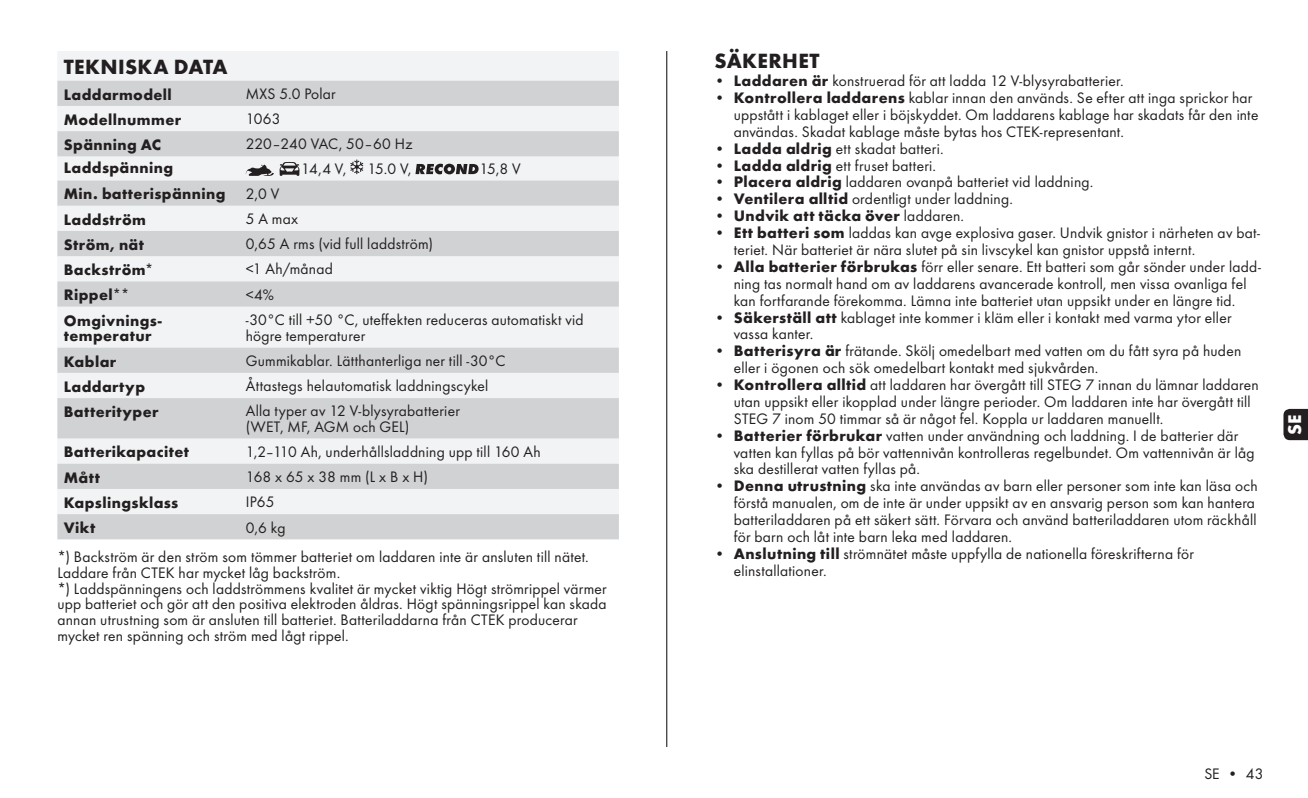
<style>
.page{position:relative;width:1308px;height:798px;background:#fff}
.page>*{position:absolute;margin:0;border:0;box-sizing:border-box;transform-origin:0 0}
.t1{font:700 21.38px "Futura";letter-spacing:.01em;color:#231f20}
.t2{font:700 19.12px "Futura";color:#fff}
.t3{font:15.75px/16.9px "Futura Boo";letter-spacing:.015em;color:#231f20}
.t4{font:700 15.75px/15.8px "Futura";letter-spacing:.025em;color:#231f20}
.s1{font-family:"Futura";font-weight:700}
.s2{font-family:"Futura Boo";font-weight:400}
</style>
<div class="page">
<svg style="left:1283px;top:408px;width:24px;height:32px"></svg>
<hr style="left:666px;top:51px;width:1px;height:695px;background:#231f20">
<div style="left:57px;top:51px;width:562px;height:30px;background:#f2f3f4"></div>
<svg style="left:57px;top:81px;width:562px;height:458px;fill:#d1d2d4"></svg>
<svg style="left:246px;top:162px;width:53px;height:14px"></svg>
<svg style="left:350px;top:159px;width:13px;height:15px"></svg>
<svg style="left:415px;top:164px;width:63px;height:10px"></svg>
<h1 class="t1" style="left:64px;top:54px;width:165px">TEKNISKA DATA</h1>
<p class="t4" style="left:64px;top:86px;width:110px">Laddarmodell</p>
<p class="t3" style="left:246px;top:85px;width:91px">MXS 5.0 Polar</p>
<p class="t4" style="left:64px;top:111px;width:119px">Modellnummer</p>
<p class="t3" style="left:246px;top:110px;width:36px">1063</p>
<p class="t4" style="left:64px;top:136px;width:99px">Spänning AC</p>
<p class="t3" style="left:246px;top:135px;width:168px">220–240 VAC, 50–60 Hz</p>
<p class="t4" style="left:64px;top:160px;width:111px">Laddspänning</p>
<p class="t3" style="left:301px;top:160px;width:47px">14,4 V,</p>
<p class="t3" style="left:367px;top:160px;width:46px">15.0 V,</p>
<p class="t3" style="left:479px;top:160px;width:43px">15,8 V</p>
<p class="t4" style="left:64px;top:186px;width:163px">Min. batterispänning</p>
<p class="t3" style="left:246px;top:185px;width:35px">2,0 V</p>
<p class="t4" style="left:64px;top:211px;width:84px">Laddström</p>
<p class="t3" style="left:246px;top:210px;width:54px">5 A max</p>
<p class="t4" style="left:64px;top:236px;width:82px">Ström, nät</p>
<p class="t3" style="left:246px;top:235px;width:189px">0,65 A rms (vid full laddström)</p>
<p class="t4" style="left:64px;top:261px;width:92px">Backström*</p>
<p class="t3" style="left:246px;top:260px;width:89px">&lt;1 Ah/månad</p>
<p class="t4" style="left:64px;top:287px;width:68px">Rippel**</p>
<p class="t3" style="left:246px;top:286px;width:30px">&lt;4%</p>
<p class="t4" style="left:64px;top:312px;width:99px">Omgivnings&shy;temperatur</p>
<p class="t3" style="left:246px;top:311px;width:339px;line-height:15.8px">-30°C till +50 °C, uteffekten reduceras automatiskt vid högre temperaturer</p>
<p class="t4" style="left:64px;top:353px;width:54px">Kablar</p>
<p class="t3" style="left:246px;top:352px;width:261px">Gummikablar. Lätthanterliga ner till -30°C</p>
<p class="t4" style="left:64px;top:378px;width:83px">Laddartyp</p>
<p class="t3" style="left:246px;top:377px;width:244px">Åttastegs helautomatisk laddningscykel</p>
<p class="t4" style="left:64px;top:403px;width:96px">Batterityper</p>
<p class="t3" style="left:246px;top:403px;width:215px;line-height:15.8px">Alla typer av 12 V-blysyrabatterier (WET, MF, AGM och GEL)</p>
<p class="t4" style="left:64px;top:444px;width:127px">Batterikapacitet</p>
<p class="t3" style="left:246px;top:443px;width:296px">1,2–110 Ah, underhållsladdning upp till 160 Ah</p>
<p class="t4" style="left:64px;top:469px;width:38px">Mått</p>
<p class="t3" style="left:246px;top:468px;width:184px">168 x 65 x 38 mm (L x B x H)</p>
<p class="t4" style="left:64px;top:494px;width:116px">Kapslingsklass</p>
<p class="t3" style="left:246px;top:493px;width:30px">IP65</p>
<p class="t4" style="left:64px;top:519px;width:33px">Vikt</p>
<p class="t3" style="left:57px;top:512px;width:533px;line-height:29.5px;text-indent:188px">0,6 kg<br>*) Backström är den ström som tömmer batteriet om laddaren inte är ansluten till nätet.</p>
<p class="t3" style="left:57px;top:564px;width:551px;line-height:15.8px">Laddare från CTEK har mycket låg backström.<br>*) Laddspänningens och laddströmmens kvalitet är mycket viktig Högt strömrippel värmer upp batteriet och gör att den positiva elektroden åldras. Högt spänningsrippel kan skada annan utrustning som är ansluten till batteriet. Batteriladdarna från CTEK producerar mycket ren spänning och ström med lågt rippel.</p>
<h1 class="t1" style="left:714px;top:47px;width:106px">SÄKERHET</h1>
<p class="t3" style="left:714px;top:72px;width:410px"><span class="s1">• Laddaren är</span> konstruerad för att ladda 12 V-blysyrabatterier.</p>
<p class="t3" style="left:733px;top:89px;width:526px;text-indent:-19px"><span class="s1">• Kontrollera laddarens</span> kablar innan den används. Se efter att inga sprickor har uppstått i kablaget eller i böjskyddet. Om laddarens kablage har skadats får den inte användas. Skadat kablage måste bytas hos CTEK-representant.</p>
<p class="t3" style="left:714px;top:140px;width:230px"><span class="s1">• Ladda aldrig</span> ett skadat batteri.</p>
<p class="t3" style="left:714px;top:157px;width:223px"><span class="s1">• Ladda aldrig</span> ett fruset batteri.</p>
<p class="t3" style="left:714px;top:173px;width:380px"><span class="s1">• Placera aldrig</span> laddaren ovanpå batteriet vid laddning.</p>
<p class="t3" style="left:714px;top:190px;width:300px"><span class="s1">• Ventilera alltid</span> ordentligt under laddning.</p>
<p class="t4" style="left:714px;top:208px;width:251px">• Undvik att täcka över <span class="s2">laddaren.</span></p>
<p class="t3" style="left:733px;top:224px;width:528px;text-indent:-19px"><span class="s1">• Ett batteri som</span> laddas kan avge explosiva gaser. Undvik gnistor i närheten av bat&shy;teriet. När batteriet är nära slutet på sin livscykel kan gnistor uppstå internt.</p>
<p class="t3" style="left:714px;top:258px;width:548px;text-align:center"><span class="s1">• Alla batterier förbrukas</span> förr eller senare. Ett batteri som går sönder under ladd&shy;ning tas normalt hand om av laddarens avancerade kontroll, men vissa ovanliga fel<br>kan fortfarande förekomma. Lämna inte batteriet utan uppsikt under en längre tid.</p>
<p class="t3" style="left:733px;top:308px;width:499px;text-indent:-19px"><span class="s1">• Säkerställ att</span> kablaget inte kommer i kläm eller i kontakt med varma ytor eller vassa kanter.</p>
<p class="t3" style="left:733px;top:342px;width:509px;text-indent:-19px"><span class="s1">• Batterisyra är</span> frätande. Skölj omedelbart med vatten om du fått syra på huden eller i ögonen och sök omedelbart kontakt med sjukvården.</p>
<p class="t3" style="left:733px;top:376px;width:526px;text-indent:-19px"><span class="s1">• Kontrollera alltid</span> att laddaren har övergått till STEG 7 innan du lämnar laddaren utan uppsikt eller ikopplad under längre perioder. Om laddaren inte har övergått till<br>STEG 7 inom 50 timmar så är något fel. Koppla ur laddaren manuellt.</p>
<p class="t3" style="left:733px;top:426px;width:522px;text-indent:-19px"><span class="s1">• Batterier förbrukar</span> vatten under användning och laddning. I de batterier där vatten kan fyllas på bör vattennivån kontrolleras regelbundet. Om vattennivån är låg ska destillerat vatten fyllas på.</p>
<p class="t3" style="left:733px;top:477px;width:525px;text-indent:-19px"><span class="s1">• Denna utrustning</span> ska inte användas av barn eller personer som inte kan läsa och förstå manualen, om de inte är under uppsikt av en ansvarig person som kan hantera batteriladdaren på ett säkert sätt. Förvara och använd batteriladdaren utom räckhåll för barn och låt inte barn leka med laddaren.</p>
<p class="t3" style="left:733px;top:545px;width:461px;text-indent:-19px"><span class="s1">• Anslutning till</span> strömnätet måste uppfylla de nationella föreskrifterna för elinstallationer.</p>
<p class="t2" style="left:1282px;top:434px;width:22px;rotate:-90deg">SE</p>
<p class="t3" style="left:1204px;top:764px;width:60px">SE • 43</p>
</div>
